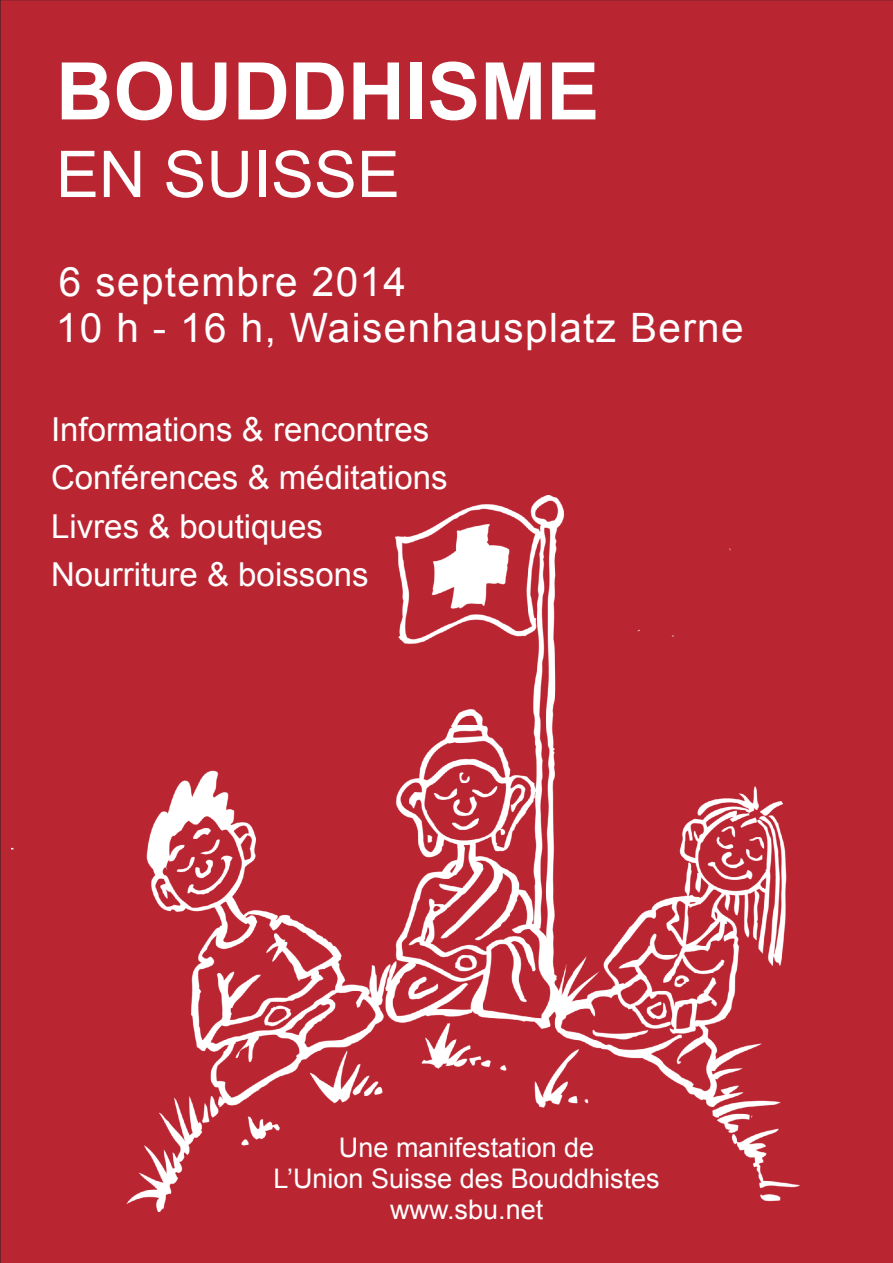
<style>
.page{position:relative;width:893px;height:1263px;background:#ba2532}
.page>*{position:absolute;margin:0;border:0;box-sizing:border-box;transform-origin:0 0}
.t1{font:700 79.5px "Arial";color:#fff}
.t2{font:64.5px "Arial";color:#fff}
.t3{font:40.5px/46.5px "Arial";letter-spacing:.035em;color:#fff}
.t4{font:33px/48.2px "Arial";color:#fff}
.t5{font:27px/30.9px "Arial";color:#fff;text-align:center}
</style>
<div class="page">
<img style="left:11px;top:495px;width:789px;height:716px">
<h1 class="t1" style="left:56px;top:62px;width:545px">BOUDDHISME</h1>
<h2 class="t2" style="left:56px;top:150px;width:346px">EN SUISSE</h2>
<p class="t3" style="left:56px;top:262px;width:689px">6 septembre 2014<br>10 h - 16 h, Waisenhausplatz Berne</p>
<p class="t4" style="left:51px;top:409px;width:398px">Informations &amp; rencontres<br>Conférences &amp; méditations<br>Livres &amp; boutiques<br>Nourriture &amp; boissons</p>
<p class="t5" style="left:274px;top:1135px;width:388px">Une manifestation de<br>L’Union Suisse des Bouddhistes www.sbu.net</p>
</div>
